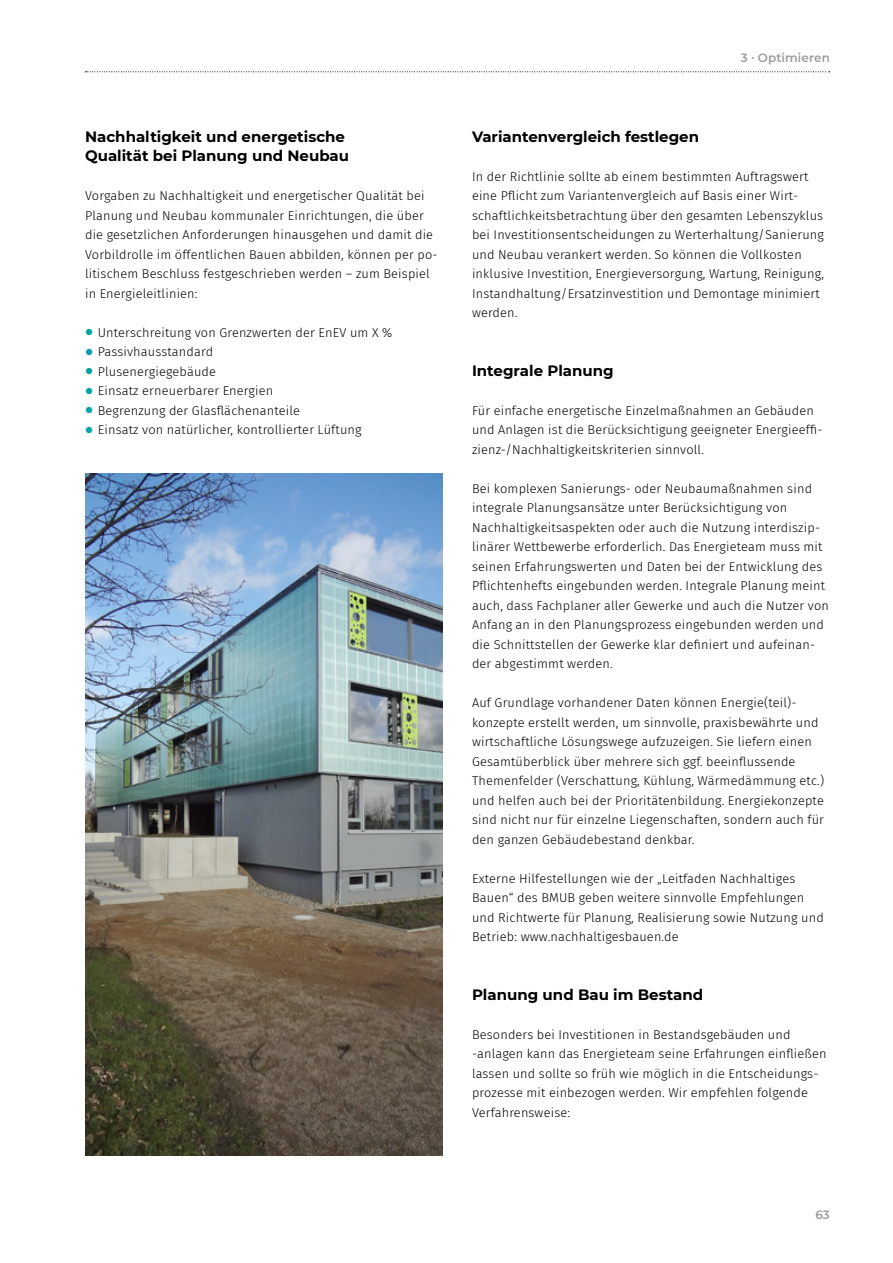
<style>
.page{position:relative;width:893px;height:1263px;background:#fff}
.page>*{position:absolute;margin:0;border:0;box-sizing:border-box;transform-origin:0 0}
.t1{font:700 15px/19.5px "Montserrat";color:#000}
.t2{font:300 12.75px/19.5px "Fira Sans";letter-spacing:.015em;color:#000}
.t3{font:600 12px "Montserrat";letter-spacing:.01em;color:#9c9c9d}
</style>
<div class="page">
<svg style="left:85px;top:71px;width:745px;height:1px"></svg>
<img style="left:85px;top:473px;width:357px;height:683px">
<p class="t1" style="left:85px;top:126px;width:266px">Nachhaltigkeit und energetische<br>Qualität bei Planung und Neubau</p>
<p class="t2" style="left:85px;top:186px;width:354px">Vorgaben zu Nachhaltigkeit und energetischer Qualität bei Planung und Neubau kommunaler Einrichtungen, die über die gesetzlichen Anforderungen hinausgehen und damit die Vorbildrolle im öffentlichen Bauen abbilden, können per po&shy;litischem Beschluss festgeschrieben werden – zum Beispiel in Energieleitlinien:</p>
<p class="t2" style="left:98px;top:323px;width:296px">Unterschreitung von Grenzwerten der EnEV um X % Passivhausstandard<br>Plusenergiegebäude<br>Einsatz erneuerbarer Energien<br>Begrenzung der Glasflächenanteile<br>Einsatz von natürlicher, kontrollierter Lüftung</p>
<p class="t3" style="left:741px;top:49px;width:91px">3 . Optimieren</p>
<p class="t1" style="left:472px;top:126px;width:229px">Variantenvergleich festlegen</p>
<p class="t2" style="left:472px;top:167px;width:353px">In der Richtlinie sollte ab einem bestimmten Auftragswert eine Pflicht zum Variantenvergleich auf Basis einer Wirt&shy;schaftlichkeitsbetrachtung über den gesamten Lebenszyklus bei Investitionsentscheidungen zu Werterhaltung/Sanierung und Neubau verankert werden. So können die Vollkosten inklusive Investition, Energieversorgung, Wartung, Reinigung, Instandhaltung/Ersatzinvestition und Demontage minimiert werden.</p>
<p class="t1" style="left:472px;top:360px;width:143px">Integrale Planung</p>
<p class="t2" style="left:472px;top:401px;width:352px">Für einfache energetische Einzelmaßnahmen an Gebäuden und Anlagen ist die Berücksichtigung geeigneter Energieeffi&shy;zienz-/Nachhaltigkeitskriterien sinnvoll.</p>
<p class="t2" style="left:472px;top:479px;width:358px">Bei komplexen Sanierungs- oder Neubaumaßnahmen sind integrale Planungsansätze unter Berücksichtigung von Nachhaltigkeitsaspekten oder auch die Nutzung interdiszip&shy;linärer Wettbewerbe erforderlich. Das Energieteam muss mit seinen Erfahrungswerten und Daten bei der Entwicklung des Pflichtenhefts eingebunden werden. Integrale Planung meint auch, dass Fachplaner aller Gewerke und auch die Nutzer von Anfang an in den Planungsprozess eingebunden werden und die Schnittstellen der Gewerke klar definiert und aufeinan&shy;der abgestimmt werden.</p>
<p class="t2" style="left:472px;top:693px;width:354px">Auf Grundlage vorhandener Daten können Energie(teil)- konzepte erstellt werden, um sinnvolle, praxisbewährte und wirtschaftliche Lösungswege aufzuzeigen. Sie liefern einen Gesamtüberblick über mehrere sich ggf. beeinflussende Themenfelder (Verschattung, Kühlung, Wärmedämmung etc.) und helfen auch bei der Prioritätenbildung. Energiekonzepte sind nicht nur für einzelne Liegenschaften, sondern auch für den ganzen Gebäudebestand denkbar.</p>
<p class="t2" style="left:472px;top:868px;width:353px">Externe Hilfestellungen wie der „Leitfaden Nachhaltiges Bauen“ des BMUB geben weitere sinnvolle Empfehlungen und Richtwerte für Planung, Realisierung sowie Nutzung und Betrieb: www.nachhaltigesbauen.de</p>
<p class="t1" style="left:472px;top:984px;width:233px">Planung und Bau im Bestand</p>
<p class="t2" style="left:472px;top:1025px;width:356px">Besonders bei Investitionen in Bestandsgebäuden und -anlagen kann das Energieteam seine Erfahrungen einfließen lassen und sollte so früh wie möglich in die Entscheidungs&shy;prozesse mit einbezogen werden. Wir empfehlen folgende Verfahrensweise:</p>
<p class="t3" style="left:815px;top:1206px;width:16px">63</p>
</div>
